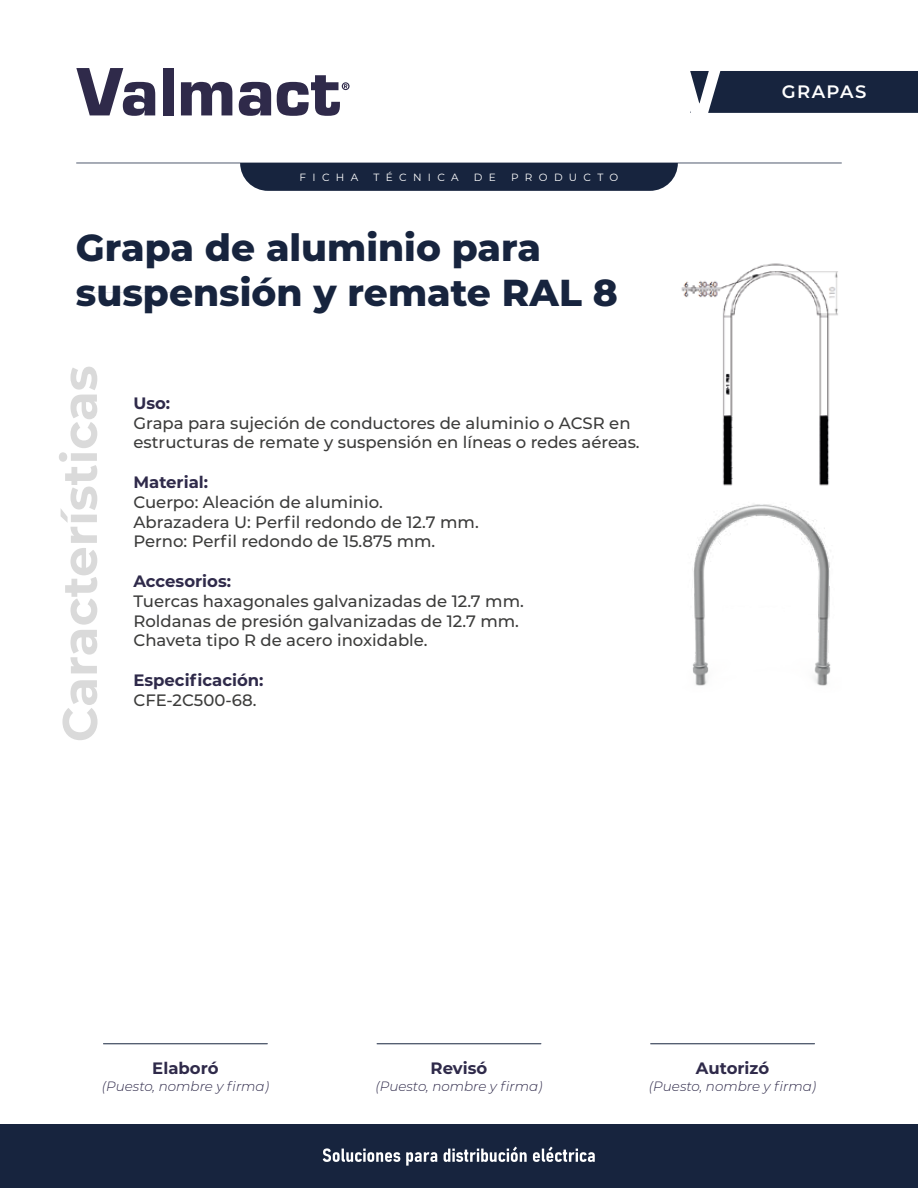
<style>
.page{position:relative;width:918px;height:1188px;background:#fff}
.page>*{position:absolute;margin:0;border:0;box-sizing:border-box;transform-origin:0 0}
.t1{font:800 37.5px/45px "Montserrat";color:#17243e}
.t2{font:600 18px "Montserrat";letter-spacing:.075em;color:#fff}
.t3{font:500 16.5px/19.8px "Montserrat";color:#3c3c3b}
.t4{font:700 16.5px "Montserrat";color:#2f2a4a}
.t5{font:italic 300 13.5px "Montserrat";color:#2f2a4a}
.t6{font:10.5px "Montserrat";letter-spacing:.6em;color:#fff}
</style>
<div class="page">
<svg style="left:62px;top:680px;width:36px;height:60px"></svg>
<svg style="left:59px;top:367px;width:38px;height:306px"></svg>
<svg style="left:76px;top:68px;width:79px;height:48px"></svg>
<div style="left:163px;top:68px;width:10px;height:47px;background:#2f2a4a"></div>
<svg style="left:181px;top:82px;width:51px;height:33px"></svg>
<svg style="left:239px;top:82px;width:32px;height:34px"></svg>
<svg style="left:277px;top:75px;width:73px;height:41px"></svg>
<svg style="left:690px;top:71px;width:228px;height:42px"></svg>
<hr style="left:76px;top:163px;width:766px;height:1px;background:#17243e">
<svg style="left:76px;top:292px;width:109px;height:1px"></svg>
<div style="left:240px;top:163px;width:438px;height:28px;background:#17243e"></div>
<img style="left:681px;top:263px;width:157px;height:223px">
<img style="left:692px;top:504px;width:139px;height:182px">
<hr style="left:103px;top:1043px;width:164px;height:1px;background:#17243e">
<hr style="left:377px;top:1043px;width:164px;height:1px;background:#17243e">
<hr style="left:651px;top:1043px;width:164px;height:1px;background:#17243e">
<div style="left:0;top:1124px;width:918px;height:64px;background:#17243e"></div>
<svg style="left:323px;top:1148px;width:77px;height:14px"></svg>
<svg style="left:406px;top:1152px;width:31px;height:14px"></svg>
<svg style="left:444px;top:1147px;width:83px;height:15px"></svg>
<svg style="left:533px;top:1147px;width:62px;height:15px"></svg>
<p class="t6" style="left:300px;top:170px;width:60px">FICHA</p>
<p class="t6" style="left:374px;top:170px;width:86px">TÉCNICA</p>
<p class="t6" style="left:474px;top:170px;width:23px">D E</p>
<p class="t6" style="left:511px;top:170px;width:109px">PRODUCTO</p>
<h1 class="t1" style="left:76px;top:223px;width:544px">Grapa de aluminio para suspensión y remate RAL 8</h1>
<p class="t4" style="left:133px;top:391px;width:38px">Uso:</p>
<p class="t3" style="left:133px;top:412px;width:508px">Grapa para sujeción de conductores de aluminio o ACSR en estructuras de remate y suspensión en líneas o redes aéreas.</p>
<p class="t4" style="left:133px;top:470px;width:76px">Material:</p>
<p class="t3" style="left:133px;top:491px;width:347px">Cuerpo: Aleación de aluminio.<br>Abrazadera U: Perfil redondo de 12.7 mm.<br>Perno: Perfil redondo de 15.875 mm.</p>
<p class="t4" style="left:133px;top:569px;width:99px">Accesorios:</p>
<p class="t3" style="left:133px;top:590px;width:392px">Tuercas haxagonales galvanizadas de 12.7 mm.<br>Roldanas de presión galvanizadas de 12.7 mm.<br>Chaveta tipo R de acero inoxidable.</p>
<p class="t4" style="left:133px;top:668px;width:132px">Especificación:</p>
<p class="t3" style="left:133px;top:689px;width:125px">CFE-2C500-68.</p>
<p class="t2" style="left:782px;top:79px;width:86px">GRAPAS</p>
<p class="t4" style="left:152px;top:1057px;width:68px">Elaboró</p>
<p class="t5" style="left:102px;top:1077px;width:169px">(Puesto, nombre y firma)</p>
<p class="t4" style="left:431px;top:1057px;width:58px">Revisó</p>
<p class="t5" style="left:375px;top:1077px;width:169px">(Puesto, nombre y firma)</p>
<p class="t4" style="left:696px;top:1057px;width:75px">Autorizó</p>
<p class="t5" style="left:649px;top:1077px;width:169px">(Puesto, nombre y firma)</p>
</div>
